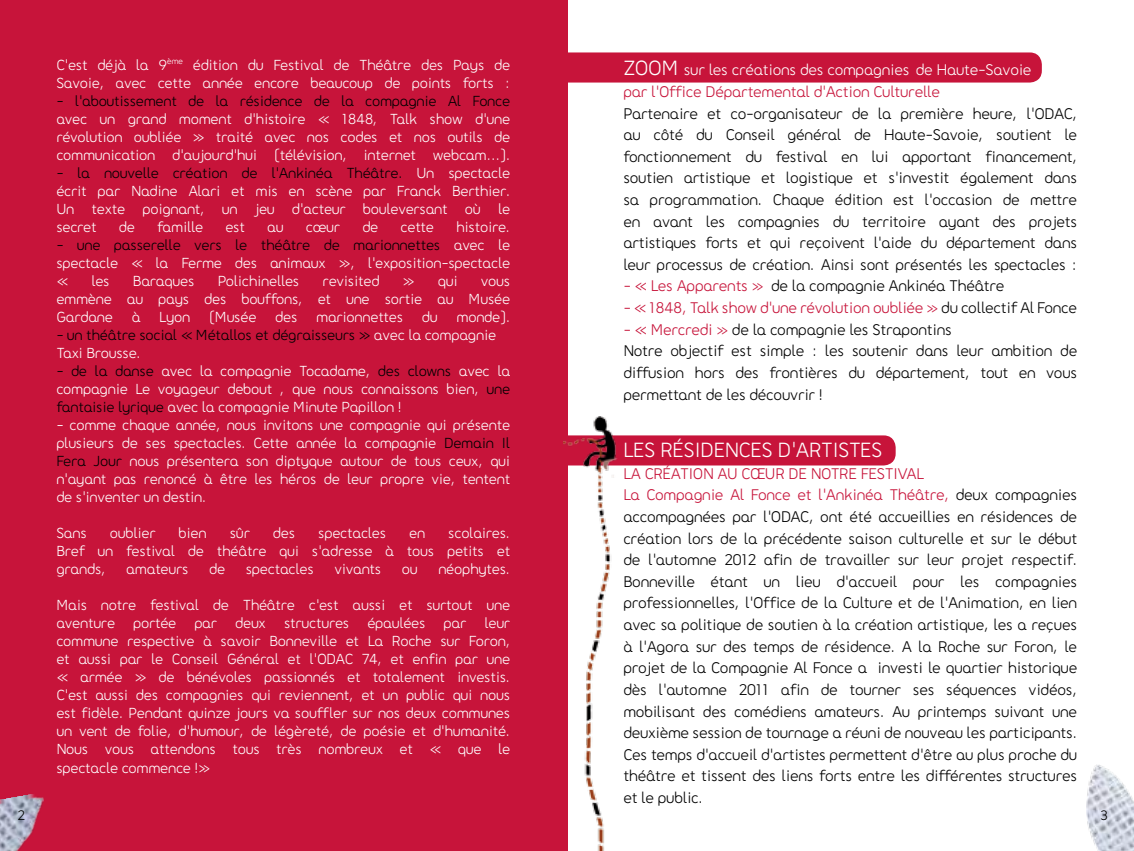
<style>
.page{position:relative;width:1134px;height:851px;background:#fff}
.page>*{position:absolute;margin:0;border:0;box-sizing:border-box;transform-origin:0 0}
.t1{font:24px "FNAC Regular";color:#fff}
.t2{font:18px/21.6px "FNAC Regular";color:#000}
.t3{font:18px/21.6px "FNAC Regular";color:#c7143a}
.t4{font:17px/18px "FNAC Regular";color:#fff;text-align:justify}
.t5{font:17px/18px "FNAC Regular";color:#000}
.t6{font:16px "FNAC Regular";color:#000}
.s1{color:#000}
.s2{color:#fff}
.s3{font-size:24px;color:#fff}
.s4{color:#c7143a}
.s5{font-size:17px;color:#c7143a}
.s6{font-size:17px}
</style>
<div class="page">
<div style="left:0;top:0;width:567px;height:850px;background:#c7143a"></div>
<div style="left:567px;top:52px;width:475px;height:30px;background:#c7143a"></div>
<div style="left:633px;top:435px;width:263px;height:30px;background:#c7143a"></div>
<img style="left:1086px;top:764px;width:48px;height:86px">
<img style="left:0;top:794px;width:44px;height:56px">
<img style="left:563px;top:416px;width:70px;height:434px">
<p class="t4" style="left:57px;top:56px;width:455px">C’est déjà la 9<sup>ème</sup> édition du Festival de Théâtre des Pays de<br>Savoie, avec cette année encore beaucoup de points forts :</p>
<p class="t5" style="left:57px;top:92px;width:455px">- l’aboutissement de la résidence de la compagnie Al Fonce</p>
<p class="t4" style="left:57px;top:110px;width:455px">avec un grand moment d’histoire « 1848, Talk show d’une révolution oubliée » traité avec nos codes et nos outils de communication d’aujourd’hui (télévision, internet webcam…).</p>
<p class="t4" style="left:57px;top:164px;width:455px"><span class="s1">- la nouvelle création de l’Ankinéa Théâtre.</span> Un spectacle écrit par Nadine Alari et mis en scène par Franck Berthier.<br>Un texte poignant, un jeu d’acteur bouleversant où le secret</p>
<p class="t4" style="left:119px;top:218px;width:17px">de</p>
<p class="t4" style="left:157px;top:218px;width:47px">famille</p>
<p class="t4" style="left:226px;top:218px;width:21px">est</p>
<p class="t4" style="left:267px;top:218px;width:18px">au</p>
<p class="t4" style="left:306px;top:218px;width:36px">cœur</p>
<p class="t4" style="left:363px;top:218px;width:17px">de</p>
<p class="t4" style="left:401px;top:218px;width:35px">cette</p>
<p class="t4" style="left:457px;top:218px;width:55px">histoire.</p>
<p class="t4" style="left:57px;top:236px;width:455px"><span class="s1">- une passerelle vers le théâtre de marionnettes</span> avec le spectacle « la Ferme des animaux », l’exposition-spectacle «</p>
<p class="t4" style="left:92px;top:272px;width:20px">les</p>
<p class="t4" style="left:133px;top:272px;width:63px">Baraques</p>
<p class="t4" style="left:218px;top:272px;width:83px">Polichinelles</p>
<p class="t4" style="left:323px;top:272px;width:58px">revisited</p>
<p class="t4" style="left:403px;top:272px;width:56px">» qui</p>
<p class="t4" style="left:57px;top:272px;width:455px;text-indent:424px">vous emmène au pays des bouffons, et une sortie au Musée Gardane à Lyon (Musée des marionnettes du monde).</p>
<p class="t5" style="left:57px;top:326px;width:441px">- un théâtre social « Métallos et dégraisseurs » <span class="s2">avec la compagnie<br>Taxi Brousse.</span></p>
<p class="t4" style="left:57px;top:362px;width:455px"><span class="s1">- de la danse</span> avec la compagnie Tocadame, <span class="s1">des clowns</span> avec la compagnie Le voyageur debout , que nous connaissons bien, <span class="s1">une fantaisie lyrique</span> avec la compagnie Minute Papillon !</p>
<p class="t4" style="left:57px;top:416px;width:455px">- comme chaque année, nous invitons une compagnie qui présente plusieurs de ses spectacles. Cette année la compagnie <span class="s1">Demain Il Fera Jour</span> nous présentera son diptyque autour de tous ceux, qui n’ayant pas renoncé à être les héros de leur propre vie, tentent de s’inventer un destin.</p>
<p class="t4" style="left:57px;top:524px;width:32px">Sans</p>
<p class="t4" style="left:110px;top:524px;width:47px">oublier</p>
<p class="t4" style="left:179px;top:524px;width:29px">bien</p>
<p class="t4" style="left:230px;top:524px;width:22px">sûr</p>
<p class="t4" style="left:273px;top:524px;width:23px">des</p>
<p class="t4" style="left:319px;top:524px;width:69px">spectacles</p>
<p class="t4" style="left:410px;top:524px;width:17px">en</p>
<p class="t4" style="left:57px;top:524px;width:455px;text-indent:392px">scolaires.<br>Bref un festival de théâtre qui s’adresse à tous petits et grands, amateurs de spectacles vivants ou néophytes.</p>
<p class="t4" style="left:57px;top:596px;width:455px">Mais notre festival de Théâtre c’est aussi et surtout une aventure portée par deux structures épaulées par leur commune respective à savoir Bonneville et La Roche sur Foron, et aussi par le Conseil Général et l’ODAC 74, et enfin par une « armée » de bénévoles passionnés et totalement investis.<br>C’est aussi des compagnies qui reviennent, et un public qui nous est fidèle. Pendant quinze jours va souffler sur nos deux communes un vent de folie, d’humour, de légèreté, de poésie et d’humanité.<br>Nous vous attendons tous très nombreux et « que le spectacle commence !»</p>
<p class="t3" style="left:624px;top:59px;width:409px"><span class="s3">ZOOM</span> <span class="s2">sur les créations des compagnies</span>s<span class="s2">de Haute-Savoie </span>par l’Office Départemental d’Action Culturelle</p>
<p class="t2" style="left:624px;top:102px;width:455px;text-align:justify">Partenaire et co-organisateur de la première heure, l’ODAC, au côté du Conseil général de Haute-Savoie, soutient le fonctionnement du festival en lui apportant financement, soutien artistique et logistique et s’investit également dans sa programmation. Chaque édition est l’occasion de mettre en avant les compagnies du territoire ayant des projets artistiques forts et qui reçoivent l’aide du département dans leur processus de création. Ainsi sont présentés les spectacles :</p>
<p class="t2" style="left:624px;top:275px;width:382px"><span class="s4">- « Les Apparents</span> <span class="s5">»</span> de la compagnie Ankinéa Théâtre</p>
<p class="t3" style="left:624px;top:297px;width:455px">- « 1848, Talk show d’une révolution oubliée <span class="s6">»</span> <span class="s1">du collectif Al Fonce</span></p>
<p class="t2" style="left:624px;top:318px;width:455px"><span class="s4">- « Mercredi</span> <span class="s5">»</span> de la compagnie les Strapontins<br>Notre objectif est simple : les soutenir dans leur ambition de diffusion hors des frontières du département, tout en vous permettant de les découvrir !</p>
<h1 class="t1" style="left:624px;top:438px;width:197px">Les Résid ences d’Artist</h1>
<h1 class="t1" style="left:860px;top:438px;width:21px">es</h1>
<p class="t3" style="left:624px;top:462px;width:57px">la création</p>
<p class="t3" style="left:718px;top:462px;width:104px">au cœur de notr</p>
<p class="t2" style="left:624px;top:462px;width:455px;text-indent:225px"><span class="s4">e festi val<br>La Compagnie Al Fonce et l’Ankinéa Théâtre,</span> deux compagnies accompagnées par l’ODAC, ont été accueillies en résidences de création lors de la précédente saison culturelle et sur le début de l’automne 2012 afin de travailler sur leur projet respectif.<br>Bonneville étant un lieu d’accueil pour les compagnies professionnelles, l’Office de la Culture et de l’Animation, en lien avec sa politique de soutien à la création artistique, les a reçues à l’Agora sur des temps de résidence. A la Roche sur Foron, le projet de la Compagnie Al Fonce a investi le quartier historique dès l’automne 2011 afin de tourner ses séquences vidéos, mobilisant des comédiens amateurs. Au printemps suivant une deuxième session de tournage a réuni de nouveau les participants.<br>Ces temps d’accueil d’artistes permettent d’être au plus proche du théâtre et tissent des liens forts entre les différentes structures et le public.</p>
<p class="t6" style="left:18px;top:807px;width:9px">2</p>
<p class="t6" style="left:1100px;top:807px;width:9px">3</p>
</div>
